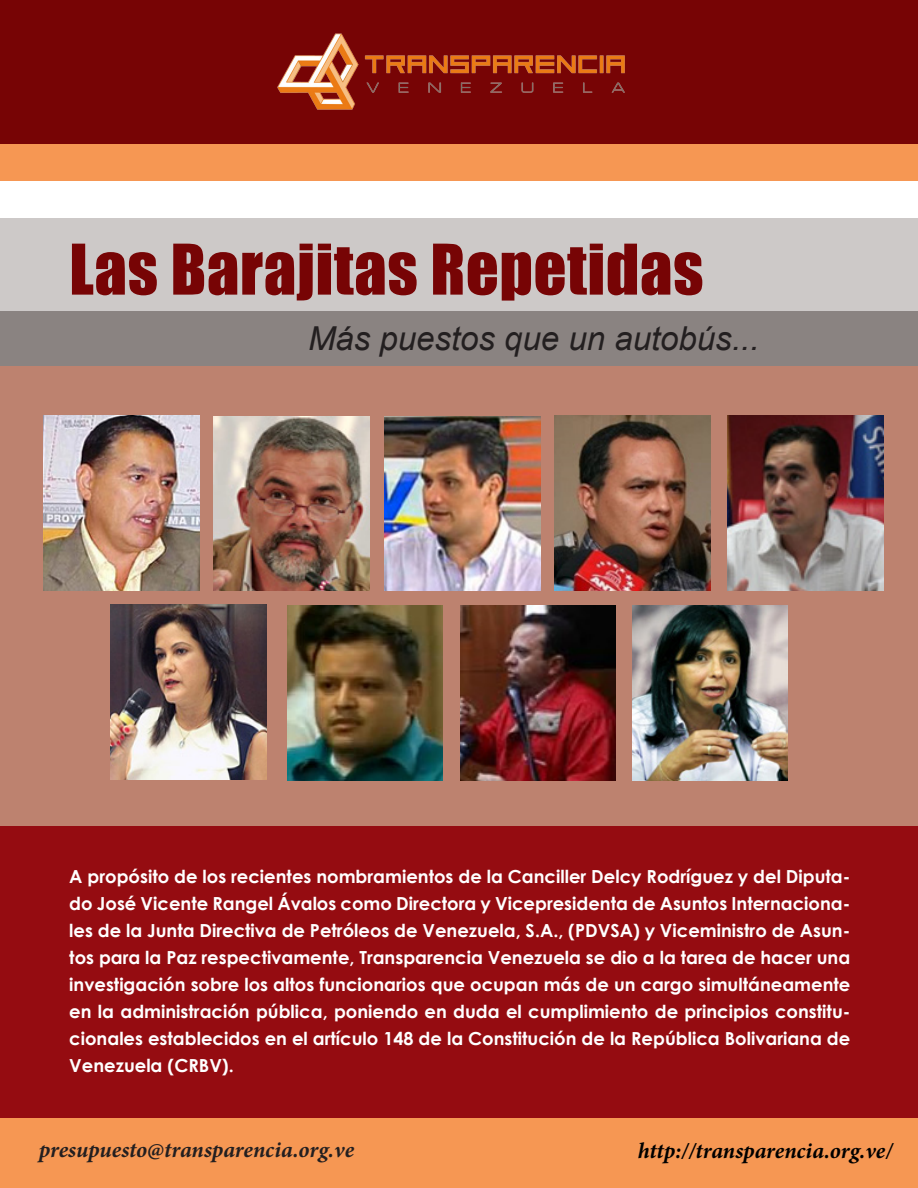
<style>
.page{position:relative;width:918px;height:1188px;background:#fff}
.page>*{position:absolute;margin:0;border:0;box-sizing:border-box;transform-origin:0 0}
.t1{font:64.5px "Impact";letter-spacing:.01em;color:#770405}
.t2{font:italic 33px "Arial";color:#231f20}
.t3{font:italic 700 22.5px "Minion Pro";letter-spacing:-.005em;color:#231f20}
.t4{font:italic 700 22.5px "Minion Pro";color:#000}
.t5{font:700 18px/27px "Century Gothic";color:#fff;text-align:justify}
</style>
<div class="page">
<div style="left:0;top:1118px;width:918px;height:70px;background:#f69753"></div>
<div style="left:0;top:305px;width:918px;height:62px;background:#8a8381"></div>
<div style="left:0;top:367px;width:918px;height:460px;background:#bd826f"></div>
<div style="left:0;top:827px;width:918px;height:291px;background:#950c11"></div>
<div style="left:0;top:218px;width:918px;height:93px;background:#cdc9c8"></div>
<div style="left:0;top:0;width:918px;height:144px;background:#770405"></div>
<img style="left:277px;top:33px;width:348px;height:77px">
<div style="left:0;top:144px;width:918px;height:37px;background:#f69753"></div>
<img style="left:43px;top:416px;width:156px;height:174px">
<img style="left:727px;top:415px;width:156px;height:175px">
<img style="left:214px;top:416px;width:156px;height:174px">
<img style="left:288px;top:606px;width:154px;height:174px">
<img style="left:111px;top:605px;width:156px;height:175px">
<img style="left:554px;top:415px;width:156px;height:175px">
<img style="left:384px;top:417px;width:156px;height:173px">
<img style="left:632px;top:605px;width:156px;height:175px">
<img style="left:461px;top:605px;width:154px;height:175px">
<p class="t1" style="left:69px;top:219px;width:636px">Las Barajitas Repetidas</p>
<p class="t2" style="left:308px;top:317px;width:453px">Más puestos que un autobús...</p>
<p class="t5" style="left:69px;top:862px;width:783px">A propósito de los recientes nombramientos de la Canciller Delcy Rodríguez y del Diputa&shy;do José Vicente Rangel Ávalos como Directora y Vicepresidenta de Asuntos Internaciona&shy;les de la Junta Directiva de Petróleos de Venezuela, S.A., (PDVSA) y Viceministro de Asun&shy;tos para la Paz respectivamente, Transparencia Venezuela se dio a la tarea de hacer una investigación sobre los altos funcionarios que ocupan más de un cargo simultáneamente en la administración pública, poniendo en duda el cumplimiento de principios constitu&shy;cionales establecidos en el artículo 148 de la Constitución de la República Bolivariana de Venezuela (CRBV).</p>
<p class="t3" style="left:39px;top:1134px;width:317px">presupuesto@transparencia.org.ve</p>
<p class="t4" style="left:638px;top:1135px;width:256px">http://transparencia.org.ve/</p>
</div>
